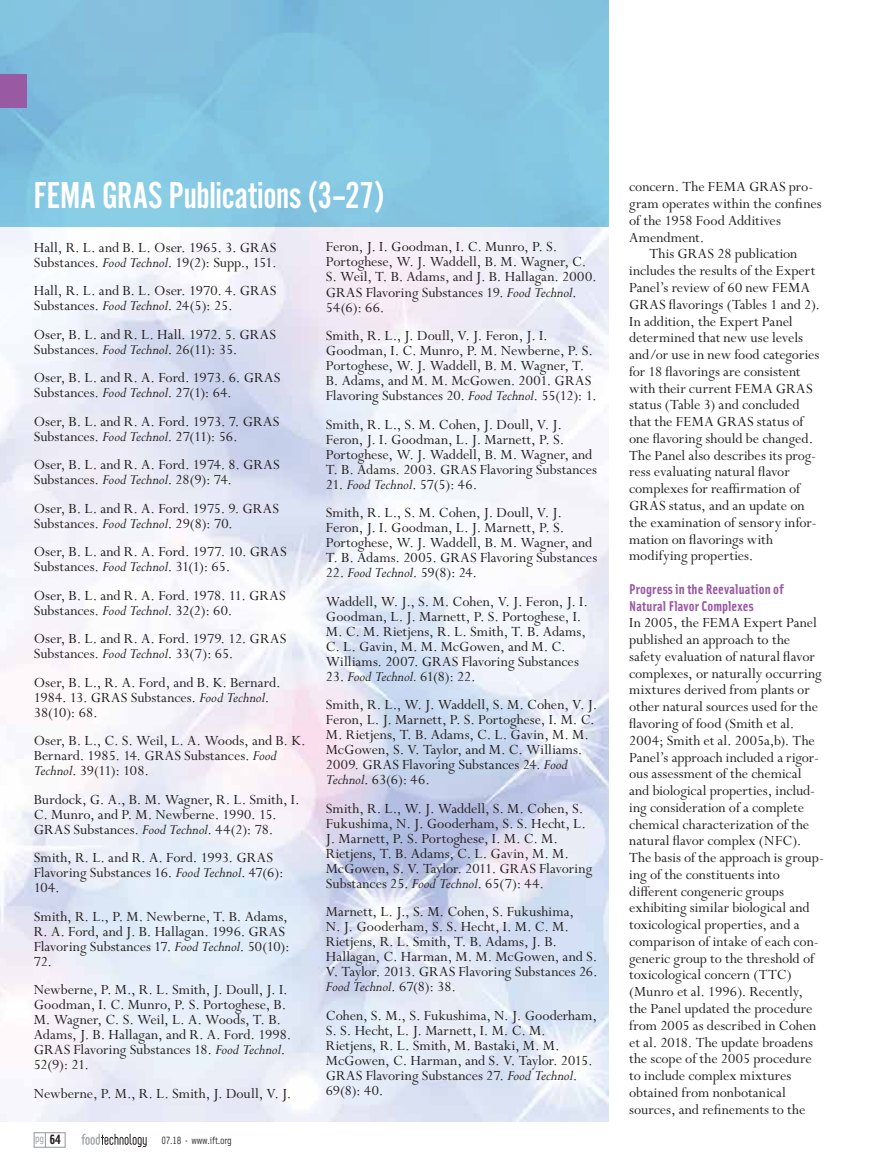
<style>
.page{position:relative;width:878px;height:1175px;background:#fff}
.page>*{position:absolute;margin:0;border:0;box-sizing:border-box;transform-origin:0 0}
.t1{font:39px "Alternate Got No 2 D";letter-spacing:-.005em;color:#fff}
.t2{font:15.75px/15px "Perpetua Std";color:#231f20}
.t3{font:15.75px "Perpetua Std";letter-spacing:.02em;color:#231f20}
.t4{font:14.25px/16.8px "Solex Bold Lining";letter-spacing:.01em;color:#9959a3}
.t5{font:10.5px "Solex Regular Lining";letter-spacing:-.02em;color:#231f20}
.t6{font:10.5px "Solex Regular Lining";color:#939598}
.s1{font-style:italic}
.s2{font-family:"Solex Bold Lining";font-size:13.5px;color:#231f20}
.s3{color:#939598}
</style>
<div class="page">
<img style="left:0;top:227px;width:609px;height:894px">
<div style="left:0;top:0;width:609px;height:227px;background:#84c5e1"></div>
<div style="left:0;top:74px;width:26px;height:34px;background:#9959a3"></div>
<div style="left:34px;top:1132px;width:31px;height:15px;border:1px solid #939598"></div>
<svg style="left:81px;top:1133px;width:66px;height:14px"></svg>
<h1 class="t1" style="left:34px;top:175px;width:353px">FEMA GRAS Publications (3–27)</h1>
<p class="t2" style="left:34px;top:240px;width:244px">Hall, R. L. and B. L. Oser. 1965. 3. GRAS<br>Substances. <span class="s1">Food Technol</span>. 19(2): Supp., 151.</p>
<p class="t2" style="left:34px;top:283px;width:244px">Hall, R. L. and B. L. Oser. 1970. 4. GRAS<br>Substances. <span class="s1">Food Technol</span>. 24(5): 25.</p>
<p class="t2" style="left:34px;top:327px;width:244px">Oser, B. L. and R. L. Hall. 1972. 5. GRAS<br>Substances. <span class="s1">Food Technol</span>. 26(11): 35.</p>
<p class="t2" style="left:34px;top:370px;width:248px">Oser, B. L. and R. A. Ford. 1973. 6. GRAS<br>Substances. <span class="s1">Food Technol</span>. 27(1): 64.</p>
<p class="t2" style="left:34px;top:414px;width:247px">Oser, B. L. and R. A. Ford. 1973. 7. GRAS<br>Substances. <span class="s1">Food Technol</span>. 27(11): 56.</p>
<p class="t2" style="left:34px;top:457px;width:247px">Oser, B. L. and R. A. Ford. 1974. 8. GRAS<br>Substances. <span class="s1">Food Technol</span>. 28(9): 74.</p>
<p class="t2" style="left:34px;top:501px;width:247px">Oser, B. L. and R. A. Ford. 1975. 9. GRAS<br>Substances. <span class="s1">Food Technol</span>. 29(8): 70.</p>
<p class="t2" style="left:34px;top:544px;width:254px">Oser, B. L. and R. A. Ford. 1977. 10. GRAS<br>Substances. <span class="s1">Food Technol</span>. 31(1): 65.</p>
<p class="t2" style="left:34px;top:588px;width:253px">Oser, B. L. and R. A. Ford. 1978. 11. GRAS<br>Substances. <span class="s1">Food Technol</span>. 32(2): 60.</p>
<p class="t2" style="left:34px;top:631px;width:254px">Oser, B. L. and R. A. Ford. 1979. 12. GRAS<br>Substances. <span class="s1">Food Technol</span>. 33(7): 65.</p>
<p class="t2" style="left:34px;top:675px;width:248px">Oser, B. L., R. A. Ford, and B. K. Bernard.<br>1984. 13. GRAS Substances. <span class="s1">Food Technol</span>.<br>38(10): 68.</p>
<p class="t2" style="left:34px;top:733px;width:273px">Oser, B. L., C. S. Weil, L. A. Woods, and B. K.<br>Bernard. 1985. 14. GRAS Substances. <span class="s1">Food<br>Technol</span>. 39(11): 108.</p>
<p class="t2" style="left:34px;top:792px;width:267px">Burdock, G. A., B. M. Wagner, R. L. Smith, I.<br>C. Munro, and P. M. Newberne. 1990. 15.<br>GRAS Substances. <span class="s1">Food Technol</span>. 44(2): 78.</p>
<p class="t2" style="left:34px;top:850px;width:251px">Smith, R. L. and R. A. Ford. 1993. GRAS<br>Flavoring Substances 16. <span class="s1">Food Technol</span>. 47(6):<br>104.</p>
<p class="t2" style="left:34px;top:909px;width:257px">Smith, R. L., P. M. Newberne, T. B. Adams, R. A. Ford, and J. B. Hallagan. 1996. GRAS Flavoring Substances 17. <span class="s1">Food Technol</span>. 50(10):<br>72.</p>
<p class="t2" style="left:34px;top:982px;width:259px">Newberne, P. M., R. L. Smith, J. Doull, J. I.<br>Goodman, I. C. Munro, P. S. Portoghese, B.<br>M. Wagner, C. S. Weil, L. A. Woods, T. B.<br>Adams, J. B. Hallagan, and R. A. Ford. 1998.<br>GRAS Flavoring Substances 18. <span class="s1">Food Technol</span>.<br>52(9): 21.</p>
<p class="t2" style="left:34px;top:1086px;width:259px">Newberne, P. M., R. L. Smith, J. Doull, V. J.</p>
<p class="t6" style="left:35px;top:1131px;width:27px">pg <span class="s2">64</span></p>
<p class="t5" style="left:161px;top:1133px;width:72px">07.18 <span class="s3">•</span> www.ift.org</p>
<p class="t2" style="left:326px;top:240px;width:272px">Feron, J. I. Goodman, I. C. Munro, P. S.<br>Portoghese, W. J. Waddell, B. M. Wagner, C.<br>S. Weil, T. B. Adams, and J. B. Hallagan. 2000.<br>GRAS Flavoring Substances 19. <span class="s1">Food Technol</span>.<br>54(6): 66.</p>
<p class="t2" style="left:326px;top:328px;width:272px">Smith, R. L., J. Doull, V. J. Feron, J. I.<br>Goodman, I. C. Munro, P. M. Newberne, P. S.<br>Portoghese, W. J. Waddell, B. M. Wagner, T.<br>B. Adams, and M. M. McGowen. 2001. GRAS Flavoring Substances 20. <span class="s1">Food Technol</span>. 55(12): 1.</p>
<p class="t2" style="left:326px;top:417px;width:273px">Smith, R. L., S. M. Cohen, J. Doull, V. J.<br>Feron, J. I. Goodman, L. J. Marnett, P. S.<br>Portoghese, W. J. Waddell, B. M. Wagner, and T. B. Adams. 2003. GRAS Flavoring Substances</p>
<p class="t2" style="left:326px;top:470px;width:237px;line-height:28.5px">21. <span class="s1">Food Technol</span>. 57(5): 46.<br>Smith, R. L., S. M. Cohen, J. Doull, V. J.</p>
<p class="t2" style="left:326px;top:520px;width:273px">Feron, J. I. Goodman, L. J. Marnett, P. S.<br>Portoghese, W. J. Waddell, B. M. Wagner, and<br>T. B. Adams. 2005. GRAS Flavoring Substances</p>
<p class="t2" style="left:326px;top:559px;width:264px;line-height:28.5px">22. <span class="s1">Food Technol</span>. 59(8): 24.<br>Waddell, W. J., S. M. Cohen, V. J. Feron, J. I.</p>
<p class="t2" style="left:326px;top:609px;width:261px">Goodman, L. J. Marnett, P. S. Portoghese, I.<br>M. C. M. Rietjens, R. L. Smith, T. B. Adams, C. L. Gavin, M. M. McGowen, and M. C.<br>Williams. 2007. GRAS Flavoring Substances</p>
<p class="t2" style="left:326px;top:662px;width:273px;line-height:28.5px">23. <span class="s1">Food Technol.</span> 61(8): 22.<br>Smith, R. L., W. J. Waddell, S. M. Cohen, V. J.</p>
<p class="t2" style="left:326px;top:712px;width:270px">Feron, L. J. Marnett, P. S. Portoghese, I. M. C.<br>M. Rietjens, T. B. Adams, C. L. Gavin, M. M.<br>McGowen, S. V. Taylor, and M. C. Williams.<br>2009. GRAS Flavoring Substances 24. <span class="s1">Food Technol</span>. 63(6): 46.</p>
<p class="t2" style="left:326px;top:801px;width:268px">Smith, R. L., W. J. Waddell, S. M. Cohen, S.<br>Fukushima, N. J. Gooderham, S. S. Hecht, L.<br>J. Marnett, P. S. Portoghese, I. M. C. M.<br>Rietjens, T. B. Adams, C. L. Gavin, M. M.<br>McGowen, S. V. Taylor. 2011. GRAS Flavoring Substances 25. <span class="s1">Food Technol</span>. 65(7): 44.</p>
<p class="t2" style="left:326px;top:904px;width:273px">Marnett, L. J., S. M. Cohen, S. Fukushima,<br>N. J. Gooderham, S. S. Hecht, I. M. C. M.<br>Rietjens, R. L. Smith, T. B. Adams, J. B.<br>Hallagan, C. Harman, M. M. McGowen, and S.<br>V. Taylor. 2013. GRAS Flavoring Substances 26.<br><span class="s1">Food Technol</span>. 67(8): 38.</p>
<p class="t2" style="left:326px;top:1008px;width:273px">Cohen, S. M., S. Fukushima, N. J. Gooderham, S. S. Hecht, L. J. Marnett, I. M. C. M.<br>Rietjens, R. L. Smith, M. Bastaki, M. M.<br>McGowen, C. Harman, and S. V. Taylor. 2015.<br>GRAS Flavoring Substances 27. <span class="s1">Food Technol</span>.<br>69(8): 40.</p>
<p class="t2" style="left:629px;top:180px;width:186px">concern. The FEMA GRAS pro-</p>
<p class="t2" style="left:629px;top:197px;width:194px">gram operates within the confines</p>
<p class="t2" style="left:629px;top:213px;width:153px">of the 1958 Food Additives</p>
<p class="t2" style="left:629px;top:230px;width:77px">Amendment.</p>
<p class="t2" style="left:649px;top:247px;width:149px">This GRAS 28 publication</p>
<p class="t2" style="left:629px;top:264px;width:187px">includes the results of the Expert</p>
<p class="t2" style="left:629px;top:280px;width:182px">Panel’s review of 60 new FEMA</p>
<p class="t2" style="left:629px;top:297px;width:192px">GRAS flavorings (Tables 1 and 2).</p>
<p class="t2" style="left:629px;top:314px;width:165px">In addition, the Expert Panel</p>
<p class="t2" style="left:629px;top:331px;width:175px">determined that new use levels</p>
<p class="t2" style="left:629px;top:347px;width:192px">and/or use in new food categories</p>
<p class="t2" style="left:629px;top:364px;width:173px">for 18 flavorings are consistent</p>
<p class="t3" style="left:629px;top:380px;width:185px">with their current FEMA GRAS</p>
<p class="t2" style="left:629px;top:398px;width:172px">status (Table 3) and concluded</p>
<p class="t2" style="left:629px;top:415px;width:176px">that the FEMA GRAS status of</p>
<p class="t2" style="left:629px;top:431px;width:185px">one flavoring should be changed.</p>
<p class="t2" style="left:629px;top:448px;width:188px">The Panel also describes its prog-</p>
<p class="t2" style="left:629px;top:465px;width:162px">ress evaluating natural flavor</p>
<p class="t2" style="left:629px;top:482px;width:172px">complexes for reaffirmation of</p>
<p class="t2" style="left:629px;top:498px;width:177px">GRAS status, and an update on</p>
<p class="t2" style="left:629px;top:515px;width:189px">the examination of sensory infor-</p>
<p class="t2" style="left:629px;top:532px;width:145px">mation on flavorings with</p>
<p class="t2" style="left:629px;top:549px;width:126px">modifying properties.</p>
<p class="t4" style="left:629px;top:580px;width:156px">Progress in the Reevaluation of<br>Natural Flavor Complexes</p>
<p class="t2" style="left:629px;top:615px;width:196px;line-height:16.8px">In 2005, the FEMA Expert Panel published an approach to the safety evaluation of natural flavor complexes, or naturally occurring mixtures derived from plants or other natural sources used for the flavoring of food (Smith et al.<br>2004; Smith et al. 2005a,b). The<br>Panel’s approach included a rigor&shy;ous assessment of the chemical and biological properties, includ&shy;ing consideration of a complete chemical characterization of the natural flavor complex (NFC).<br>The basis of the approach is group&shy;ing of the constituents into different congeneric groups exhibiting similar biological and toxicological properties, and a comparison of intake of each con&shy;generic group to the threshold of toxicological concern (TTC) (Munro et al. 1996). Recently, the Panel updated the procedure from 2005 as described in Cohen et al. 2018. The update broadens the scope of the 2005 procedure to include complex mixtures obtained from nonbotanical sources, and refinements to the</p>
</div>
